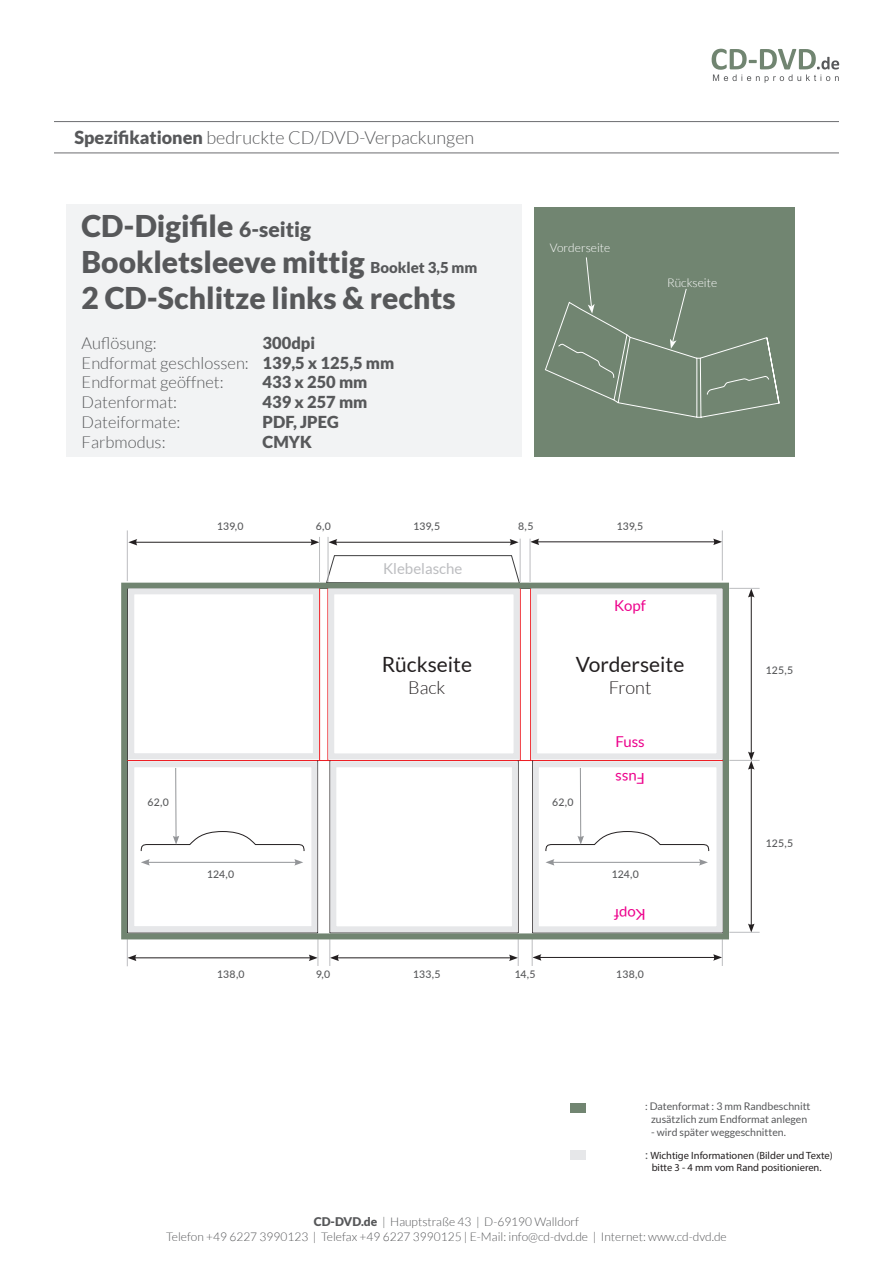
<style>
.page{position:relative;width:893px;height:1263px;background:#fff}
.page>*{position:absolute;margin:0;border:0;box-sizing:border-box;transform-origin:0 0}
.t1{font:900 30px/36px "Lato";color:#57585a}
.t2{font:21px "Lato";color:#231f20}
.t3{font:300 18px "Lato";color:#57585a}
.t4{font:300 18px "Lato";color:#231f20}
.t5{font:300 16.5px/19.8px "Lato";color:#57585a}
.t6{font:900 16.5px "Lato";color:#57585a}
.t7{font:15px "Lato";color:#ed028c}
.t8{font:15px "Lato";color:#bcbdc0}
.t9{font:300 12px/15px "Lato";color:#57585a;text-align:center}
.t10{font:300 12px "Lato";color:#fff}
.t11{font:10.5px/12.6px "Lato";color:#57585a;text-align:center}
.t12{font:500 10.5px "Lato";letter-spacing:.01em;color:#57585a}
.t13{font:10.5px/12.6px "Myriad Pro";color:#231f20;text-align:center}
.s1{font-weight:900}
.s2{font-size:21px}
.s3{font-size:15px}
.s4{font-family:"Lato";font-size:12px;color:#57585a}
</style>
<div class="page">
<svg style="left:712px;top:49px;width:127px;height:34px"></svg>
<div style="left:570px;top:1103px;width:16px;height:9px;background:#718571"></div>
<div style="left:570px;top:1149px;width:16px;height:10px;background:#e6e7e9"></div>
<hr style="left:54px;top:153px;width:785px;height:1px;background:#6c6d70">
<hr style="left:54px;top:121px;width:785px;height:1px;background:#6c6d70">
<svg style="left:327px;top:555px;width:193px;height:25px"></svg>
<div style="left:67px;top:204px;width:455px;height:252px;background:#f2f3f4"></div>
<hr style="left:134px;top:957px;width:177px;height:1px;background:#231f20">
<hr style="left:135px;top:542px;width:178px;height:1px;background:#231f20">
<svg style="left:310px;top:539px;width:9px;height:6px"></svg>
<svg style="left:128px;top:539px;width:9px;height:6px"></svg>
<hr style="left:337px;top:957px;width:174px;height:1px;background:#231f20">
<hr style="left:335px;top:542px;width:177px;height:1px;background:#231f20">
<svg style="left:510px;top:539px;width:9px;height:6px"></svg>
<svg style="left:329px;top:539px;width:8px;height:6px"></svg>
<hr style="left:539px;top:957px;width:177px;height:1px;background:#231f20">
<hr style="left:537px;top:542px;width:179px;height:1px;background:#231f20">
<svg style="left:713px;top:539px;width:9px;height:6px"></svg>
<svg style="left:531px;top:539px;width:8px;height:6px"></svg>
<svg style="left:127px;top:942px;width:9px;height:24px"></svg>
<hr style="left:127px;top:530px;width:1px;height:51px;background:#bcbdc0">
<svg style="left:713px;top:942px;width:10px;height:24px"></svg>
<svg style="left:532px;top:942px;width:9px;height:24px"></svg>
<svg style="left:330px;top:942px;width:9px;height:24px"></svg>
<svg style="left:509px;top:942px;width:10px;height:24px"></svg>
<svg style="left:309px;top:942px;width:10px;height:24px"></svg>
<hr style="left:722px;top:530px;width:1px;height:50px;background:#bcbdc0">
<hr style="left:530px;top:539px;width:1px;height:43px;background:#bcbdc0">
<hr style="left:328px;top:537px;width:1px;height:45px;background:#bcbdc0">
<hr style="left:520px;top:539px;width:1px;height:43px;background:#bcbdc0">
<hr style="left:319px;top:537px;width:1px;height:45px;background:#bcbdc0">
<hr style="left:751px;top:595px;width:1px;height:159px;background:#231f20">
<svg style="left:748px;top:589px;width:6px;height:8px"></svg>
<hr style="left:751px;top:767px;width:1px;height:159px;background:#231f20">
<svg style="left:748px;top:751px;width:6px;height:19px"></svg>
<svg style="left:748px;top:923px;width:6px;height:9px"></svg>
<hr style="left:729px;top:588px;width:31px;height:1px;background:#bcbdc0">
<hr style="left:729px;top:760px;width:31px;height:1px;background:#bcbdc0">
<hr style="left:729px;top:932px;width:31px;height:1px;background:#bcbdc0">
<svg style="left:121px;top:580px;width:611px;height:362px"></svg>
<div style="left:128px;top:588px;width:191px;height:171px;border:6px solid #e6e7e9"></div>
<div style="left:128px;top:761px;width:189px;height:171px;border:6px solid #e6e7e9"></div>
<div style="left:328px;top:588px;width:192px;height:171px;border:6px solid #e6e7e9"></div>
<div style="left:330px;top:761px;width:188px;height:171px;border:6px solid #e6e7e9"></div>
<div style="left:531px;top:588px;width:191px;height:171px;border:6px solid #e6e7e9"></div>
<div style="left:533px;top:761px;width:189px;height:171px;border:6px solid #e6e7e9"></div>
<div style="left:534px;top:207px;width:261px;height:249px;background:#718571"></div>
<svg style="left:545px;top:257px;width:234px;height:161px"></svg>
<h3 class="t3" style="left:74px;top:128px;width:401px"><span class="s1">Spezifikationen</span> bedruckte CD/DVD-Verpackungen</h3>
<h1 class="t1" style="left:82px;top:208px;width:397px">CD-Digifile <span class="s2">6-seitig<br></span>Bookletsleeve mittig <span class="s3">Booklet 3,5 mm<br></span>2 CD-Schlitze links &amp; rechts</h1>
<h3 class="t5" style="left:82px;top:333px;width:76px">Auflösung:</h3>
<h3 class="t5" style="left:82px;top:333px;width:314px;text-indent:181px"><span class="s1">300dpi<br></span>Endformat geschlossen: <span class="s1">139,5 x 125,5 mm<br></span>Endformat geöffnet:</h3>
<h3 class="t6" style="left:263px;top:373px;width:106px">433 x 250 mm</h3>
<h3 class="t5" style="left:82px;top:392px;width:97px">Datenformat:</h3>
<h3 class="t6" style="left:263px;top:392px;width:106px">439 x 257 mm</h3>
<h3 class="t5" style="left:82px;top:412px;width:100px">Dateiformate:</h3>
<h3 class="t6" style="left:263px;top:412px;width:78px">PDF, JPEG</h3>
<h3 class="t5" style="left:82px;top:432px;width:86px">Farbmodus:</h3>
<h3 class="t6" style="left:263px;top:432px;width:51px">CMYK</h3>
<p class="t12" style="left:217px;top:519px;width:28px">139,0</p>
<p class="t12" style="left:316px;top:519px;width:17px">6,0</p>
<p class="t12" style="left:414px;top:519px;width:28px">139,5</p>
<p class="t8" style="left:383px;top:560px;width:81px">Klebelasche</p>
<h2 class="t2" style="left:382px;top:653px;width:92px">Rückseite</h2>
<h3 class="t4" style="left:408px;top:678px;width:39px">Back</h3>
<p class="t10" style="left:550px;top:241px;width:62px">Vorderseite</p>
<p class="t10" style="left:667px;top:276px;width:51px">Rückseite</p>
<p class="t12" style="left:518px;top:519px;width:17px">8,5</p>
<p class="t12" style="left:617px;top:519px;width:28px">139,5</p>
<p class="t7" style="left:614px;top:597px;width:33px">Kopf</p>
<h2 class="t2" style="left:576px;top:653px;width:110px">Vorderseite</h2>
<h3 class="t4" style="left:609px;top:678px;width:44px">Front</h3>
<p class="t7" style="left:615px;top:733px;width:31px">Fuss</p>
<p class="t7" style="left:645px;top:787px;width:31px;rotate:-180deg">Fuss</p>
<p class="t12" style="left:148px;top:795px;width:23px">62,0</p>
<p class="t12" style="left:552px;top:795px;width:23px">62,0</p>
<p class="t12" style="left:207px;top:866px;width:29px">124,0</p>
<p class="t12" style="left:612px;top:866px;width:29px">124,0</p>
<p class="t12" style="left:217px;top:967px;width:29px">138,0</p>
<p class="t12" style="left:316px;top:967px;width:16px">9,0</p>
<p class="t12" style="left:413px;top:967px;width:29px">133,5</p>
<p class="t12" style="left:515px;top:967px;width:22px">14,5</p>
<p class="t7" style="left:646px;top:922px;width:33px;rotate:-180deg">Kopf</p>
<p class="t12" style="left:616px;top:967px;width:29px">138,0</p>
<p class="t12" style="left:766px;top:662px;width:29px">125,5</p>
<p class="t12" style="left:766px;top:835px;width:29px">125,5</p>
<p class="t11" style="left:645px;top:1100px;width:167px">: Datenformat : 3 mm Randbeschnitt zusätzlich zum Endformat anlegen</p>
<p class="t11" style="left:651px;top:1125px;width:136px">- wird später weggeschnitten.</p>
<p class="t13" style="left:645px;top:1148px;width:189px"><span class="s4">:</span> Wichtige Informationen (Bilder und Texte) bitte 3 - 4 mm vom Rand positionieren.</p>
<p class="t9" style="left:166px;top:1214px;width:562px"><span class="s1">CD-DVD.de</span> | Hauptstraße 43 | D-69190 Walldorf<br>Telefon +49 6227 3990123 | Telefax +49 6227 3990125 | E-Mail: info@cd-dvd.de | Internet: www.cd-dvd.de</p>
</div>
